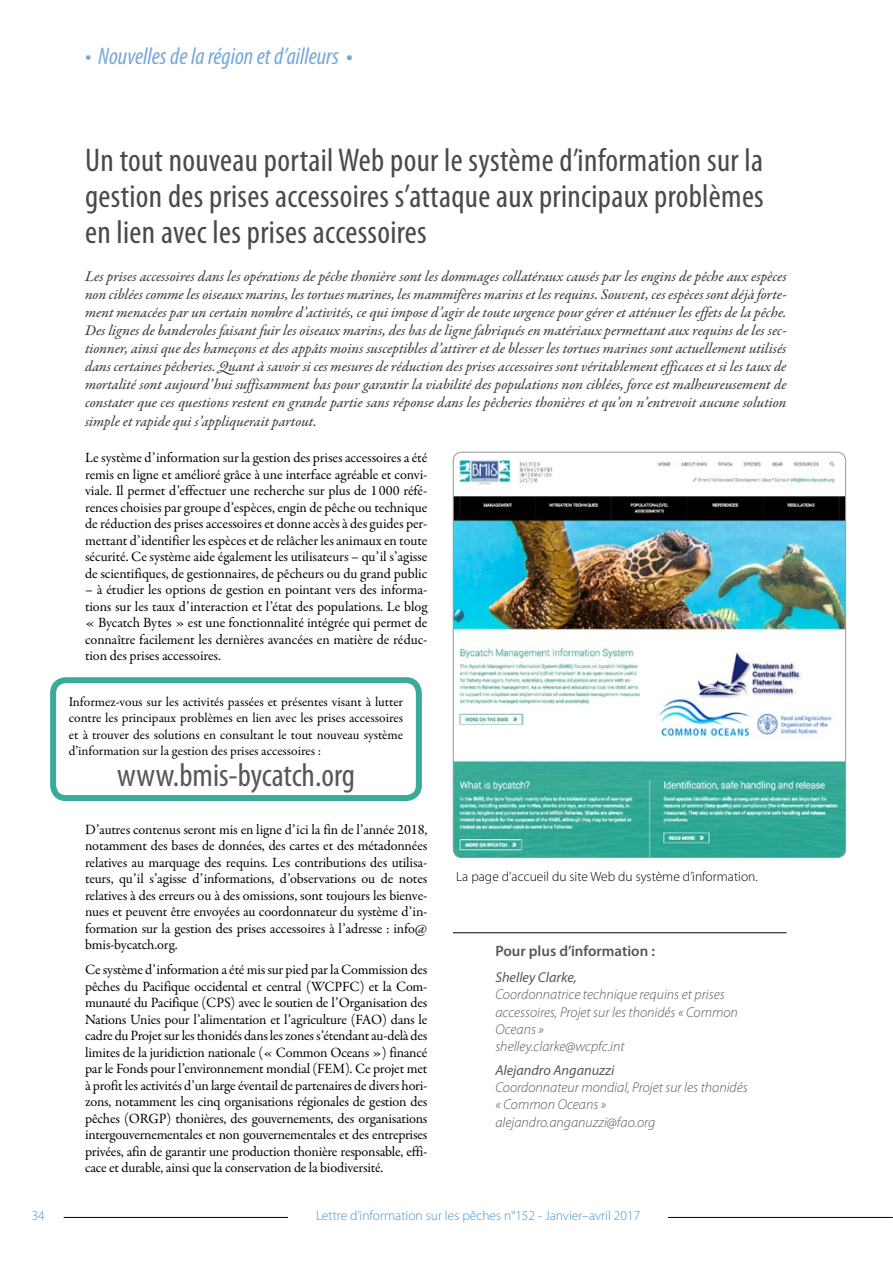
<style>
.page{position:relative;width:893px;height:1263px;background:#fff}
.page>*{position:absolute;margin:0;border:0;box-sizing:border-box;transform-origin:0 0}
.t1{font:condensed 33px/36px "Myriad Pro";letter-spacing:.01em;color:#4a4a49;text-align:justify}
.t2{font:condensed 33px "Myriad Pro";color:#575756}
.t3{font:italic condensed 24px "Myriad Pro";color:#75a8db}
.t4{font:15px/18px "Garamond Premr Pro Med It";color:#3c3c3b;text-align:justify}
.t5{font:600 15px "Myriad Pro";color:#575756}
.t6{font:14.25px/16.5px "Garamond Premr Pro";letter-spacing:-.01em;color:#000;text-align:justify}
.t7{font:italic 300 14.25px/17.2px "Myriad Pro";color:#575756}
.t8{font:italic 14.25px "Myriad Pro";color:#575756}
.t9{font:13.5px/16.5px "Garamond Premr Pro";letter-spacing:-.005em;color:#000;text-align:justify}
.t10{font:300 13.5px "Myriad Pro";color:#4394d1}
.t11{font:300 13.5px "Myriad Pro";color:#000}
.s1{font-style:normal;font-stretch:normal}
</style>
<div class="page">
<hr style="left:64px;top:1217px;width:828px;height:1px;background:#000">
<div style="left:289px;top:1210px;width:379px;height:19px;background:#fff"></div>
<hr style="left:453px;top:932px;width:334px;height:1px;background:#000">
<img style="left:453px;top:452px;width:393px;height:405px">
<div style="left:50px;top:677px;width:372px;height:124px;border:6px solid #3aab98;border-radius:13px"></div>
<h2 class="t3" style="left:85px;top:41px;width:269px">• Nouvelles de la région et d’ailleurs <span class="s1">•</span></h2>
<p class="t10" style="left:32px;top:1207px;width:15px">34</p>
<h1 class="t1" style="left:85px;top:142px;width:680px">Un tout nouveau portail Web pour le système d’information sur la gestion des prises accessoires s’attaque aux principaux problèmes en lien avec les prises accessoires</h1>
<p class="t4" style="left:85px;top:268px;width:703px">Les prises accessoires dans les opérations de pêche thonière sont les dommages collatéraux causés par les engins de pêche aux espèces non ciblées comme les oiseaux marins, les tortues marines, les mammifères marins et les requins. Souvent, ces espèces sont déjà forte&shy;ment menacées par un certain nombre d’activités, ce qui impose d’agir de toute urgence pour gérer et atténuer les effets de la pêche.<br>Des lignes de banderoles faisant fuir les oiseaux marins, des bas de ligne fabriqués en matériaux permettant aux requins de les sec&shy;tionner, ainsi que des hameçons et des appâts moins susceptibles d’attirer et de blesser les tortues marines sont actuellement utilisés dans certaines pêcheries. Quant à savoir si ces mesures de réduction des prises accessoires sont véritablement efficaces et si les taux de mortalité sont aujourd’hui suffisamment bas pour garantir la viabilité des populations non ciblées, force est malheureusement de constater que ces questions restent en grande partie sans réponse dans les pêcheries thonières et qu’on n’entrevoit aucune solution</p>
<p class="t4" style="left:85px;top:413px;width:233px">simple et rapide qui s’appliquerait partout.</p>
<p class="t6" style="left:85px;top:450px;width:344px">Le système d’information sur la gestion des prises accessoires a été remis en ligne et amélioré grâce à une interface agréable et convi&shy;viale. Il permet d’effectuer une recherche sur plus de 1000 réfé&shy;rences choisies par groupe d’espèces, engin de pêche ou technique de réduction des prises accessoires et donne accès à des guides per&shy;mettant d’identifier les espèces et de relâcher les animaux en toute sécurité. Ce système aide également les utilisateurs – qu’il s’agisse de scientifiques, de gestionnaires, de pêcheurs ou du grand public</p>
<p class="t6" style="left:85px;top:582px;width:344px">– à étudier les options de gestion en pointant vers des informa&shy;tions sur les taux d’interaction et l’état des populations. Le blog « Bycatch Bytes » est une fonctionnalité intégrée qui permet de connaître facilement les dernières avancées en matière de réduc&shy;tion des prises accessoires.</p>
<p class="t9" style="left:69px;top:693px;width:336px">Informez-vous sur les activités passées et présentes visant à lutter contre les principaux problèmes en lien avec les prises accessoires et à trouver des solutions en consultant le tout nouveau système d’information sur la gestion des prises accessoires :</p>
<h1 class="t2" style="left:117px;top:755px;width:239px">www.bmis-bycatch.org</h1>
<p class="t6" style="left:85px;top:821px;width:344px">D’autres contenus seront mis en ligne d’ici la fin de l’année 2018, notamment des bases de données, des cartes et des métadonnées relatives au marquage des requins. Les contributions des utilisa&shy;teurs, qu’il s’agisse d’informations, d’observations ou de notes relatives à des erreurs ou à des omissions, sont toujours les bienve&shy;nues et peuvent être envoyées au coordonnateur du système d’in&shy;formation sur la gestion des prises accessoires à l’adresse : info@ bmis-bycatch.org.</p>
<p class="t6" style="left:85px;top:962px;width:344px">Ce système d’information a été mis sur pied par la Commission des pêches du Pacifique occidental et central (WCPFC) et la Com&shy;munauté du Pacifique (CPS) avec le soutien de l’Organisation des Nations Unies pour l’alimentation et l’agriculture (FAO) dans le cadre du Projet sur les thonidés dans les zones s’étendant au-delà des limites de la juridiction nationale (« Common Oceans ») financé par le Fonds pour l’environnement mondial (FEM). Ce projet met à profit les activités d’un large éventail de partenaires de divers hori&shy;zons, notamment les cinq organisations régionales de gestion des pêches (ORGP) thonières, des gouvernements, des organisations intergouvernementales et non gouvernementales et des entreprises privées, afin de garantir une production thonière responsable, effi&shy;cace et durable, ainsi que la conservation de la biodiversité.</p>
<p class="t11" style="left:456px;top:868px;width:303px">La page d’accueil du site Web du système d’information.</p>
<p class="t5" style="left:495px;top:941px;width:161px">Pour plus d’information :</p>
<p class="t8" style="left:495px;top:968px;width:83px">Shelley Clarke,</p>
<p class="t7" style="left:495px;top:986px;width:244px">Coordonnatrice technique requins et prises accessoires, Projet sur les thonidés « Common<br>Oceans »<br>shelley.clarke@wcpfc.int</p>
<p class="t8" style="left:495px;top:1061px;width:120px">Alejandro Anganuzzi</p>
<p class="t7" style="left:495px;top:1078px;width:254px">Coordonnateur mondial, Projet sur les thonidés « Common Oceans » alejandro.anganuzzi@fao.org</p>
<p class="t10" style="left:316px;top:1208px;width:326px">Lettre d’information sur les pêches n°152 - Janvier–avril 2017</p>
</div>
